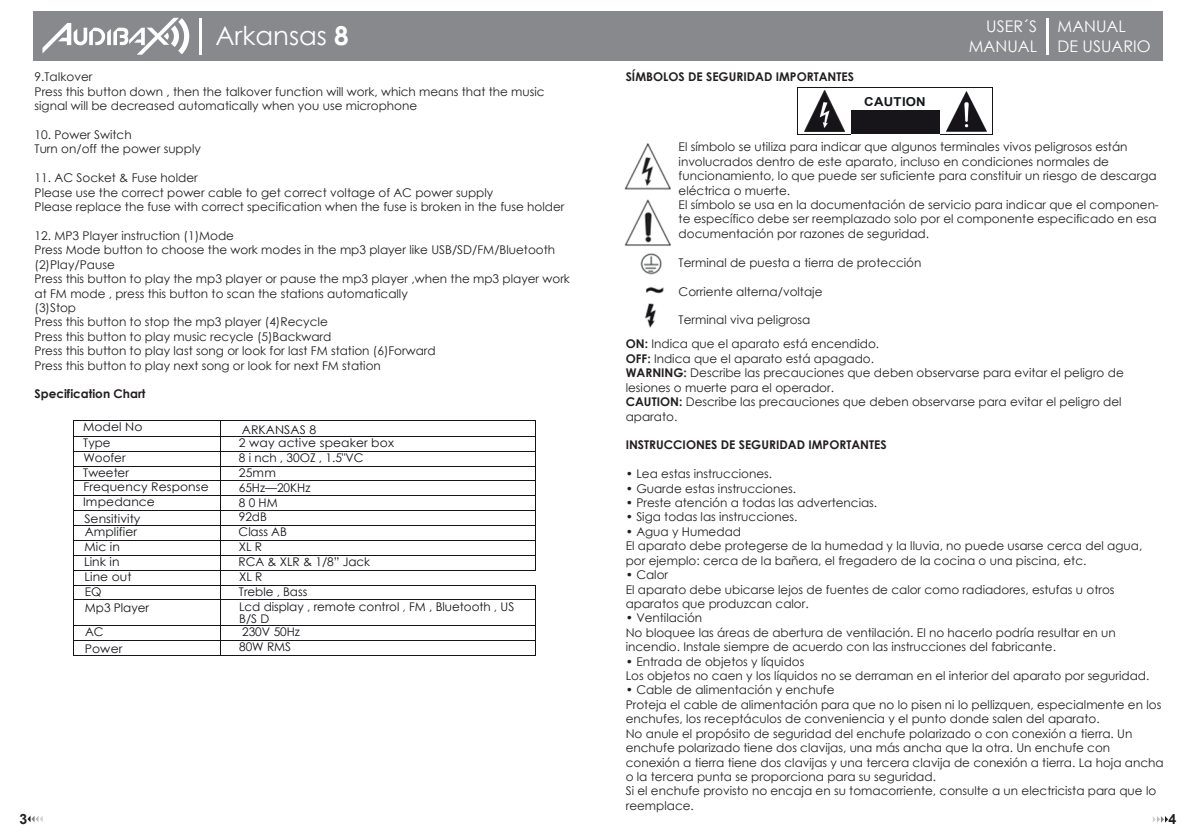
<style>
.page{position:relative;width:1191px;height:840px;background:#fff}
.page>*{position:absolute;margin:0;border:0;box-sizing:border-box;transform-origin:0 0}
.t1{font:26px "Century Gothic";color:#fff}
.t2{font:16px/19.2px "Century Gothic";color:#fff;text-align:right}
.t3{font:700 14.2px "Arial";color:#231f20}
.t4{font:700 12.2px "Arial";letter-spacing:.02em;color:#13161a;scale:1.07 1}
.t5{font:12px/14.4px "Century Gothic";color:#231f20}
.t6{font:12px/12.4px "Century Gothic";color:#121519}
.t7{font:700 12px "Century Gothic";color:#231f20}
.s1{font-weight:700}
.s2{color:#14171a}
.s3{color:#2a2e30}
.s4{color:#24292c}
.s5{color:#414446}
.s6{color:#1d2124}
</style>
<div class="page">
<svg style="left:27px;top:815px;width:16px;height:6px"></svg>
<svg style="left:1152px;top:816px;width:16px;height:6px"></svg>
<div style="left:34px;top:12px;width:1129px;height:49px;background:#87898c"></div>
<svg style="left:42px;top:18px;width:147px;height:37px"></svg>
<hr style="left:199px;top:18px;width:2px;height:36px;background:#fff">
<hr style="left:1046px;top:19px;width:2px;height:36px;background:#fff">
<hr style="left:798px;top:87px;width:53px;height:1px;background:#18151a">
<hr style="left:851px;top:87px;width:88px;height:1px;background:#18151a">
<hr style="left:940px;top:87px;width:52px;height:1px;background:#18151a">
<div style="left:851px;top:111px;width:88px;height:23px;background:#18151a"></div>
<hr style="left:851px;top:110px;width:88px;height:1px;background:#18151a">
<svg style="left:797px;top:87px;width:1px;height:48px"></svg>
<hr style="left:798px;top:134px;width:53px;height:1px;background:#18151a">
<hr style="left:939px;top:134px;width:53px;height:1px;background:#18151a">
<svg style="left:992px;top:87px;width:1px;height:48px"></svg>
<img style="left:804px;top:91px;width:40px;height:40px">
<img style="left:947px;top:92px;width:39px;height:39px">
<hr style="left:73px;top:419px;width:147px;height:1px;background:#171419">
<hr style="left:221px;top:419px;width:314px;height:1px;background:#171419">
<hr style="left:73px;top:436px;width:147px;height:1px;background:#171419">
<hr style="left:221px;top:436px;width:314px;height:1px;background:#171419">
<hr style="left:73px;top:450px;width:147px;height:1px;background:#171419">
<hr style="left:221px;top:450px;width:314px;height:1px;background:#171419">
<hr style="left:73px;top:465px;width:147px;height:1px;background:#171419">
<hr style="left:221px;top:465px;width:314px;height:1px;background:#171419">
<hr style="left:73px;top:480px;width:147px;height:1px;background:#171419">
<hr style="left:221px;top:480px;width:314px;height:1px;background:#171419">
<hr style="left:73px;top:495px;width:147px;height:1px;background:#171419">
<hr style="left:221px;top:495px;width:314px;height:1px;background:#171419">
<hr style="left:73px;top:510px;width:147px;height:1px;background:#171419">
<hr style="left:221px;top:510px;width:314px;height:1px;background:#171419">
<hr style="left:73px;top:525px;width:147px;height:1px;background:#171419">
<hr style="left:221px;top:525px;width:314px;height:1px;background:#171419">
<hr style="left:73px;top:540px;width:147px;height:1px;background:#171419">
<hr style="left:221px;top:540px;width:314px;height:1px;background:#171419">
<hr style="left:73px;top:554px;width:147px;height:1px;background:#171419">
<hr style="left:221px;top:554px;width:314px;height:1px;background:#171419">
<hr style="left:73px;top:569px;width:147px;height:1px;background:#171419">
<hr style="left:221px;top:569px;width:314px;height:1px;background:#171419">
<svg style="left:535px;top:420px;width:1px;height:150px"></svg>
<hr style="left:73px;top:584px;width:147px;height:1px;background:#171419">
<hr style="left:221px;top:584px;width:314px;height:1px;background:#171419">
<hr style="left:73px;top:599px;width:147px;height:1px;background:#171419">
<hr style="left:221px;top:599px;width:314px;height:1px;background:#171419">
<hr style="left:73px;top:625px;width:147px;height:1px;background:#171419">
<hr style="left:221px;top:625px;width:314px;height:1px;background:#171419">
<hr style="left:73px;top:640px;width:147px;height:1px;background:#171419">
<hr style="left:221px;top:640px;width:314px;height:1px;background:#171419">
<svg style="left:73px;top:419px;width:1px;height:236px"></svg>
<hr style="left:73px;top:655px;width:147px;height:1px;background:#171419">
<svg style="left:220px;top:420px;width:1px;height:236px"></svg>
<hr style="left:221px;top:655px;width:314px;height:1px;background:#171419">
<svg style="left:535px;top:585px;width:1px;height:71px"></svg>
<img style="left:624px;top:143px;width:47px;height:185px">
<h1 class="t1" style="left:215px;top:18px;width:135px">Arkansas <span class="s1">8</span></h1>
<h2 class="t2" style="left:969px;top:17px;width:70px">USER´S<br>MANUAL</h2>
<h2 class="t2" style="left:1057px;top:17px;width:94px;text-align:left">MANUAL<br>DE USUARIO</h2>
<p class="t7" style="left:626px;top:68px;width:230px">SÍMBOLOS DE SEGURIDAD IMPORTANTES</p>
<p class="t5" style="left:35px;top:69px;width:511px">9.TaIkover<br>Press this button down , then the talkover function will work, which means that the music signal will be decreased automatically when you use microphone</p>
<p class="t5" style="left:35px;top:127px;width:168px">10. Power Switch<br>Turn on/off the power supply</p>
<p class="t5" style="left:35px;top:170px;width:531px">11. AC Socket &amp; Fuse holder<br>Please use the correct power cable to get correct voltage of AC power supply<br>Please replace the fuse with correct specification when the fuse is broken in the fuse holder</p>
<p class="t5" style="left:35px;top:228px;width:537px">12. MP3 Player instruction (1)Mode<br>Press Mode button to choose the work modes in the mp3 player like USB/SD/FM/Bluetooth (2)PIay/Pause<br>Press this button to play the mp3 player or pause the mp3 player ,when the mp3 player work at FM mode , press this button to scan the stations automatically<br>(3)Stop<br>Press this button to stop the mp3 player (4)RecycIe<br>Press this button to play music recycle (5)Backward<br>Press this button to play last song or look for last FM station (6)Forward<br>Press this button to play next song or look for next FM station</p>
<p class="t7" style="left:35px;top:385px;width:112px">Specification Chart</p>
<p class="t6" style="left:83px;top:420px;width:61px">Model No</p>
<p class="t6" style="left:242px;top:422px;width:76px">ARKANSAS 8</p>
<p class="t6" style="left:83px;top:436px;width:29px">Type</p>
<p class="t6" style="left:239px;top:436px;width:156px">2 way active speaker box</p>
<p class="t6" style="left:83px;top:451px;width:44px">Woofer</p>
<p class="t6" style="left:239px;top:451px;width:126px">8 i nch <span class="s2">,</span> 30OZ , 1.5"VC</p>
<p class="t6" style="left:83px;top:466px;width:47px">Tweeter</p>
<p class="t6" style="left:239px;top:466px;width:38px">25mm</p>
<p class="t6" style="left:83px;top:480px;width:127px">Frequency Response</p>
<p class="t6" style="left:239px;top:480px;width:73px">65Hz—20KHz</p>
<p class="t6" style="left:83px;top:495px;width:73px">Impedance</p>
<p class="t6" style="left:239px;top:495px;width:40px">80HM</p>
<p class="t6" style="left:84px;top:511px;width:58px">Sensitivity</p>
<p class="t6" style="left:239px;top:510px;width:30px">92dB</p>
<p class="t6" style="left:85px;top:525px;width:54px">Amplifier</p>
<p class="t6" style="left:238px;top:525px;width:50px">Class AB</p>
<p class="t6" style="left:84px;top:540px;width:37px">Mic in</p>
<p class="t6" style="left:239px;top:540px;width:25px">XL R</p>
<p class="t6" style="left:84px;top:555px;width:37px">Link in</p>
<p class="t6" style="left:238px;top:555px;width:133px">RCA &amp; XLR &amp; 1/8” Jack</p>
<p class="t6" style="left:84px;top:570px;width:49px">Line out</p>
<p class="t6" style="left:239px;top:569px;width:25px">XL R</p>
<p class="t6" style="left:85px;top:585px;width:18px">EQ</p>
<p class="t6" style="left:239px;top:585px;width:70px">Treble <span class="s3">,</span> Bass</p>
<p class="t6" style="left:85px;top:601px;width:66px">Mp3 Player</p>
<p class="t6" style="left:239px;top:599px;width:277px">Lcd display <span class="s4">,</span> remote control <span class="s5">,</span> FM <span class="s6">,</span> Bluetooth <span class="s4">,</span> US<br>B/S D</p>
<p class="t6" style="left:85px;top:625px;width:20px">AC</p>
<p class="t6" style="left:242px;top:625px;width:59px">230V 50Hz</p>
<p class="t6" style="left:85px;top:641px;width:39px">Power</p>
<p class="t6" style="left:239px;top:640px;width:54px">80W RMS</p>
<p class="t4" style="left:864px;top:93px;width:59px">CAUTION</p>
<p class="t5" style="left:678px;top:139px;width:482px">El símbolo se utiliza para indicar que algunos terminales vivos peligrosos están involucrados dentro de este aparato, incluso en condiciones normales de funcionamiento, lo que puede ser suficiente para constituir un riesgo de descarga eléctrica o muerte.<br>El símbolo se usa en la documentación de servicio para indicar que el componen&shy;te específico debe ser reemplazado solo por el componente especificado en esa documentación por razones de seguridad.</p>
<p class="t5" style="left:678px;top:255px;width:244px">Terminal de puesta a tierra de protección</p>
<p class="t5" style="left:678px;top:283px;width:145px">Corriente alterna/voltaje</p>
<p class="t5" style="left:678px;top:312px;width:133px">Terminal viva peligrosa</p>
<p class="t5" style="left:626px;top:336px;width:499px"><span class="s1">ON:</span> Indica que el aparato está encendido.<br><span class="s1">OFF:</span> Indica que el aparato está apagado.<br><span class="s1">WARNING:</span> Describe las precauciones que deben observarse para evitar el peligro de lesiones o muerte para el operador.<br><span class="s1">CAUTION:</span> Describe las precauciones que deben observarse para evitar el peligro del aparato.</p>
<p class="t7" style="left:626px;top:435px;width:262px">INSTRUCCIONES DE SEGURIDAD IMPORTANTES</p>
<p class="t5" style="left:626px;top:466px;width:148px">• Lea estas instrucciones.</p>
<p class="t5" style="left:626px;top:480px;width:172px">• Guarde estas instrucciones.</p>
<p class="t5" style="left:626px;top:495px;width:253px">• Preste atención a todas las advertencias.</p>
<p class="t5" style="left:626px;top:509px;width:173px">• Siga todas las instrucciones.</p>
<p class="t5" style="left:626px;top:524px;width:518px">• Agua y Humedad<br>El aparato debe protegerse de la humedad y la lluvia, no puede usarse cerca del agua, por ejemplo: cerca de la bañera, el fregadero de la cocina o una piscina, etc.</p>
<p class="t5" style="left:626px;top:567px;width:490px">• Calor<br>El aparato debe ubicarse lejos de fuentes de calor como radiadores, estufas u otros aparatos que produzcan calor.</p>
<p class="t5" style="left:626px;top:610px;width:491px">• Ventilación<br>No bloquee las áreas de abertura de ventilación. El no hacerlo podría resultar en un incendio. Instale siempre de acuerdo con las instrucciones del fabricante.</p>
<p class="t5" style="left:626px;top:653px;width:525px">• Entrada de objetos y líquidos<br>Los objetos no caen y los líquidos no se derraman en el interior del aparato por seguridad.</p>
<p class="t5" style="left:626px;top:682px;width:539px">• Cable de alimentación y enchufe<br>Proteja el cable de alimentación para que no lo pisen ni lo pellizquen, especialmente en los enchufes, los receptáculos de conveniencia y el punto donde salen del aparato.<br>No anule el propósito de seguridad del enchufe polarizado o con conexión a tierra. Un enchufe polarizado tiene dos clavijas, una más ancha que la otra. Un enchufe con conexión a tierra tiene dos clavijas y una tercera clavija de conexión a tierra. La hoja ancha o la tercera punta se proporciona para su seguridad.<br>Si el enchufe provisto no encaja en su tomacorriente, consulte a un electricista para que lo reemplace.</p>
<p class="t3" style="left:19px;top:808px;width:9px">3</p>
<p class="t3" style="left:1168px;top:808px;width:9px">4</p>
</div>
